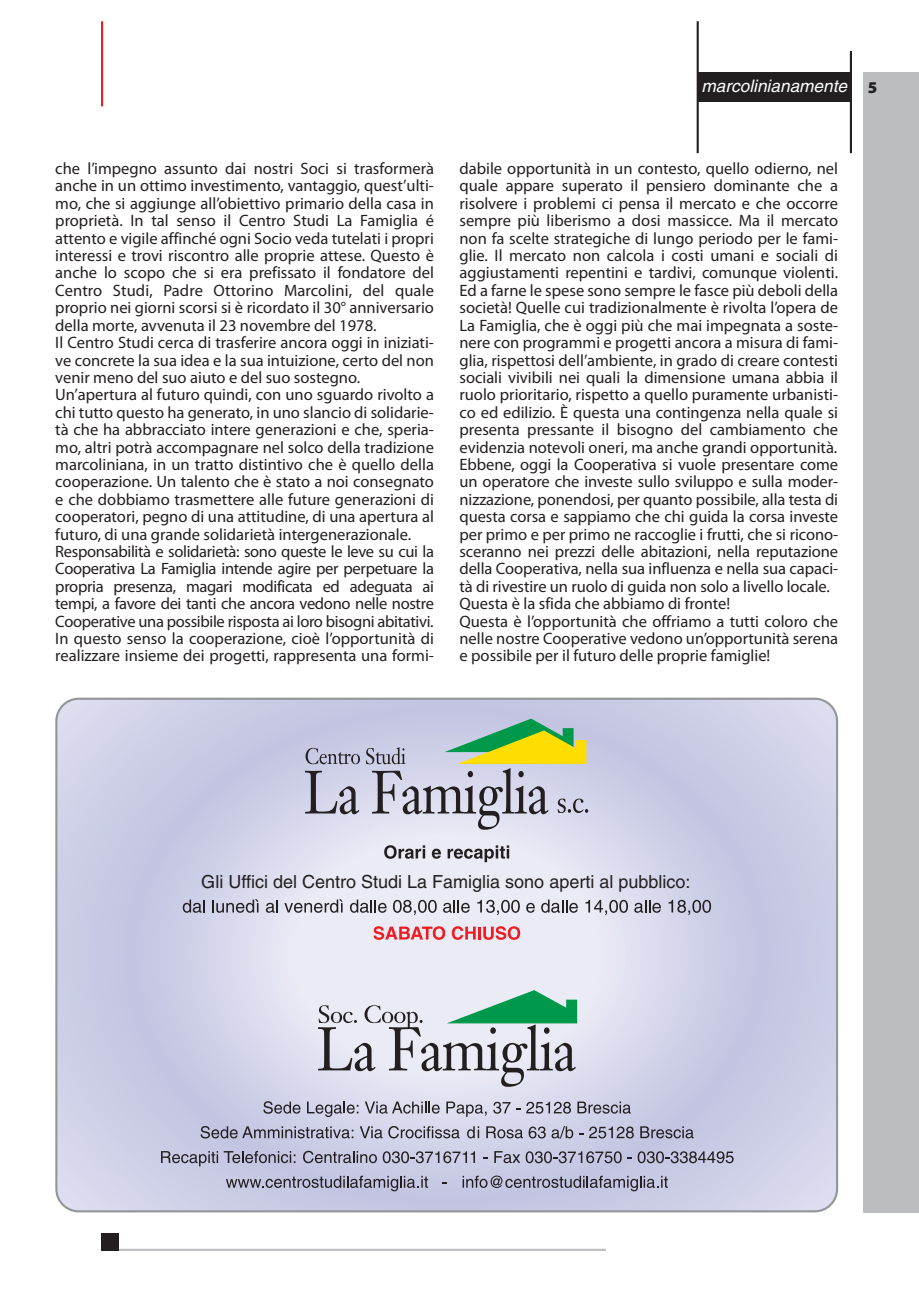
<style>
.page{position:relative;width:919px;height:1289px;background:#fff}
.page>*{position:absolute;margin:0;border:0;box-sizing:border-box;transform-origin:0 0}
.t1{font:18px "Helvetica";color:#231f20}
.t2{font:italic 17.25px "Helvetica";color:#fff}
.t3{font:16.5px/17.4px "Myriad Pro";color:#231f20}
</style>
<div class="page">
<div style="left:863px;top:72px;width:55px;height:1140px;background:#bcbdc0"></div>
<div style="left:697px;top:72px;width:153px;height:30px;background:#231f20"></div>
<hr style="left:696px;top:21px;width:2px;height:132px;background:#231f20">
<hr style="left:849px;top:51px;width:2px;height:102px;background:#231f20">
<hr style="left:101px;top:21px;width:2px;height:85px;background:#ee1d23">
<hr style="left:118px;top:1248px;width:488px;height:2px;background:#bcbdc0">
<div style="left:101px;top:1233px;width:17px;height:17px;background:#231f20"></div>
<svg style="left:55px;top:697px;width:783px;height:515px;background:#c9cbdd"></svg>
<p class="t2" style="left:701px;top:79px;width:177px">marcolinianamente <sub>5</sub></p>
<p class="t3" style="left:55px;top:161px;width:380px">che l’impegno assunto dai nostri Soci si trasformerà anche in un ottimo investimento, vantaggio, quest’ulti&shy;mo, che si aggiunge all’obiettivo primario della casa in proprietà. In tal senso il Centro Studi La Famiglia é attento e vigile affinché ogni Socio veda tutelati i propri interessi e trovi riscontro alle proprie attese. Questo è anche lo scopo che si era prefissato il fondatore del Centro Studi, Padre Ottorino Marcolini, del quale proprio nei giorni scorsi si è ricordato il 30° anniversario della morte, avvenuta il 23 novembre del 1978.<br>Il Centro Studi cerca di trasferire ancora oggi in iniziati&shy;ve concrete la sua idea e la sua intuizione, certo del non venir meno del suo aiuto e del suo sostegno.<br>Un’apertura al futuro quindi, con uno sguardo rivolto a chi tutto questo ha generato, in uno slancio di solidarie&shy;tà che ha abbracciato intere generazioni e che, speria&shy;mo, altri potrà accompagnare nel solco della tradizione marcoliniana, in un tratto distintivo che è quello della cooperazione. Un talento che è stato a noi consegnato e che dobbiamo trasmettere alle future generazioni di cooperatori, pegno di una attitudine, di una apertura al futuro, di una grande solidarietà intergenerazionale.<br>Responsabilità e solidarietà: sono queste le leve su cui la Cooperativa La Famiglia intende agire per perpetuare la propria presenza, magari modificata ed adeguata ai tempi, a favore dei tanti che ancora vedono nelle nostre Cooperative una possibile risposta ai loro bisogni abitativi.<br>In questo senso la cooperazione, cioè l’opportunità di realizzare insieme dei progetti, rappresenta una formi-</p>
<p class="t3" style="left:459px;top:161px;width:380px">dabile opportunità in un contesto, quello odierno, nel quale appare superato il pensiero dominante che a risolvere i problemi ci pensa il mercato e che occorre sempre più liberismo a dosi massicce. Ma il mercato non fa scelte strategiche di lungo periodo per le fami&shy;glie. Il mercato non calcola i costi umani e sociali di aggiustamenti repentini e tardivi, comunque violenti.<br>Ed a farne le spese sono sempre le fasce più deboli della società! Quelle cui tradizionalmente è rivolta l’opera de La Famiglia, che è oggi più che mai impegnata a soste&shy;nere con programmi e progetti ancora a misura di fami&shy;glia, rispettosi dell’ambiente, in grado di creare contesti sociali vivibili nei quali la dimensione umana abbia il ruolo prioritario, rispetto a quello puramente urbanisti&shy;co ed edilizio. È questa una contingenza nella quale si presenta pressante il bisogno del cambiamento che evidenzia notevoli oneri, ma anche grandi opportunità.<br>Ebbene, oggi la Cooperativa si vuole presentare come un operatore che investe sullo sviluppo e sulla moder&shy;nizzazione, ponendosi, per quanto possibile, alla testa di questa corsa e sappiamo che chi guida la corsa investe per primo e per primo ne raccoglie i frutti, che si ricono&shy;sceranno nei prezzi delle abitazioni, nella reputazione della Cooperativa, nella sua influenza e nella sua capaci&shy;tà di rivestire un ruolo di guida non solo a livello locale.<br>Questa è la sfida che abbiamo di fronte!<br>Questa è l’opportunità che offriamo a tutti coloro che nelle nostre Cooperative vedono un’opportunità serena e possibile per il futuro delle proprie famiglie!</p>
<p class="t1" style="left:201px;top:875px;width:490px">Gli Uffici del Centro Studi La Famiglia sono aperti al pubblico:</p>
</div>
